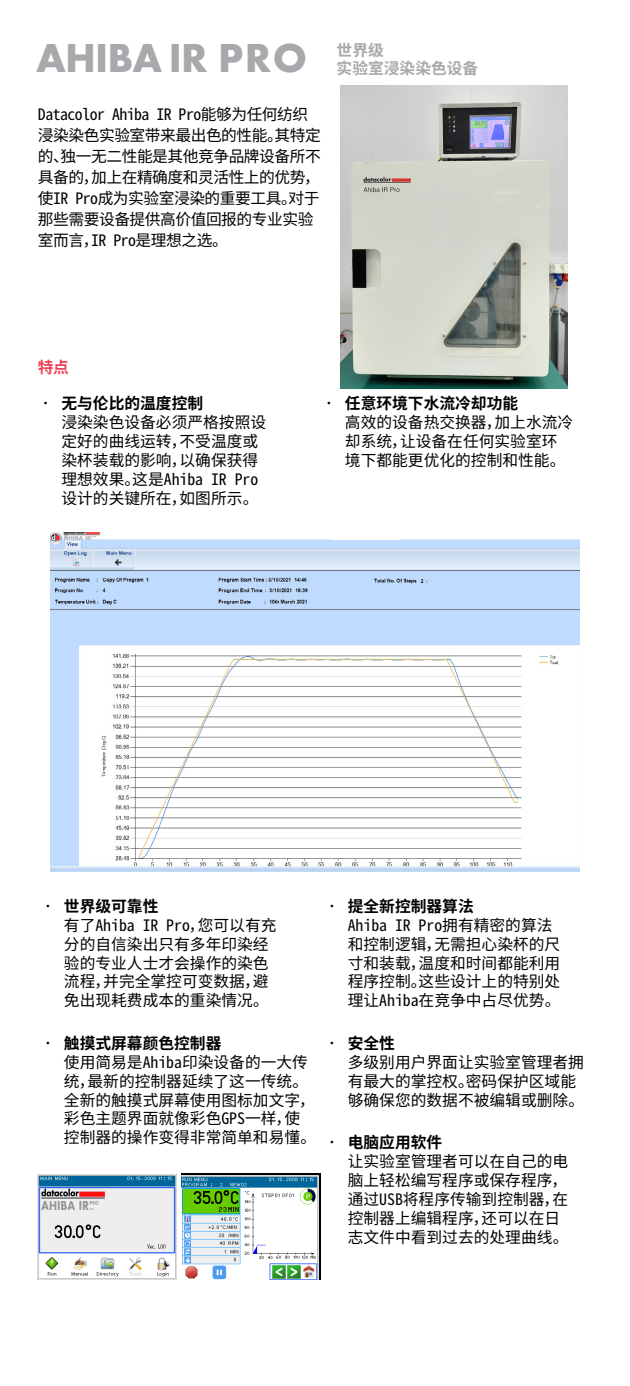
<style>
.page{position:relative;width:630px;height:1386px;background:#fff}
.page>*{position:absolute;margin:0;border:0;box-sizing:border-box;transform-origin:0 0}
.t1{font:700 42px "Futura PT";letter-spacing:-.02em;color:#a7a9ac}
.t2{font:15.75px/18.9px "Noto Sans Mono CJ Ksc";color:#000}
.t3{font:15.75px/21px "Noto Sans Mono CJ Ksc";letter-spacing:-.03em;color:#000}
.t4{font:700 15.75px "Noto Sans Mono CJ Ksc";color:#000}
.t5{font:700 15.75px "Noto Sans Mono CJ Ksc";color:#a7a9ac}
.t6{font:700 15.75px "Noto Sans Mono CJ Ksc";color:#ef4056}
</style>
<div class="page">
<img style="left:341px;top:86px;width:227px;height:302px">
<img style="left:50px;top:533px;width:530px;height:339px">
<img style="left:38px;top:1174px;width:139px;height:106px">
<img style="left:182px;top:1174px;width:139px;height:106px">
<h1 class="t1" style="left:36px;top:30px;width:273px">AHIBA IR PRO</h1>
<p class="t3" style="left:38px;top:104px;width:284px">Datacolor Ahiba IR Pro能够为任何纺织浸染染色实验室带来最出色的性能。其特定的、独一无二性能是其他竞争品牌设备所不具备的，加上在精确度和灵活性上的优势，使IR Pro成为实验室浸染的重要工具。对于那些需要设备提供高价值回报的专业实验室而言，IR Pro是理想之选。</p>
<p class="t5" style="left:337px;top:41px;width:49px">世界级</p>
<p class="t5" style="left:337px;top:60px;width:143px">实验室浸染染色设备</p>
<p class="t6" style="left:38px;top:358px;width:33px">特点</p>
<p class="t4" style="left:38px;top:395px;width:167px">• 无与伦比的温度控制</p>
<p class="t2" style="left:61px;top:413px;width:206px">浸染染色设备必须严格按照设定好的曲线运转，不受温度或染杯装载的影响，以确保获得理想效果。这是Ahiba IR Pro设计的关键所在，如图所示。</p>
<p class="t4" style="left:321px;top:395px;width:198px">• 任意环境下水流冷却功能</p>
<p class="t2" style="left:345px;top:413px;width:230px">高效的设备热交换器，加上水流冷却系统，让设备在任何实验室环境下都能更优化的控制和性能。</p>
<p class="t4" style="left:40px;top:897px;width:120px">• 世界级可靠性</p>
<p class="t2" style="left:64px;top:916px;width:214px">有了Ahiba IR Pro，您可以有充分的自信染出只有多年印染经验的专业人士才会操作的染色流程，并完全掌控可变数据，避免出现耗费成本的重染情况。</p>
<p class="t4" style="left:40px;top:1034px;width:183px">• 触摸式屏幕颜色控制器</p>
<p class="t2" style="left:64px;top:1053px;width:254px">使用简易是Ahiba印染设备的一大传统，最新的控制器延续了这一传统。全新的触摸式屏幕使用图标加文字，彩色主题界面就像彩色GPS一样，使控制器的操作变得非常简单和易懂。</p>
<p class="t4" style="left:324px;top:897px;width:151px">• 提全新控制器算法</p>
<p class="t2" style="left:348px;top:916px;width:214px">Ahiba IR Pro拥有精密的算法和控制逻辑，无需担心染杯的尺寸和装载，温度和时间都能利用程序控制。这些设计上的特别处理让Ahiba在竞争中占尽优势。</p>
<p class="t4" style="left:324px;top:1034px;width:72px">• 安全性</p>
<p class="t2" style="left:348px;top:1053px;width:238px">多级别用户界面让实验室管理者拥有最大的掌控权。密码保护区域能够确保您的数据不被编辑或删除。</p>
<p class="t4" style="left:324px;top:1133px;width:120px">• 电脑应用软件</p>
<p class="t2" style="left:348px;top:1152px;width:222px">让实验室管理者可以在自己的电脑上轻松编写程序或保存程序，通过USB将程序传输到控制器，在控制器上编辑程序，还可以在日志文件中看到过去的处理曲线。</p>
</div>
